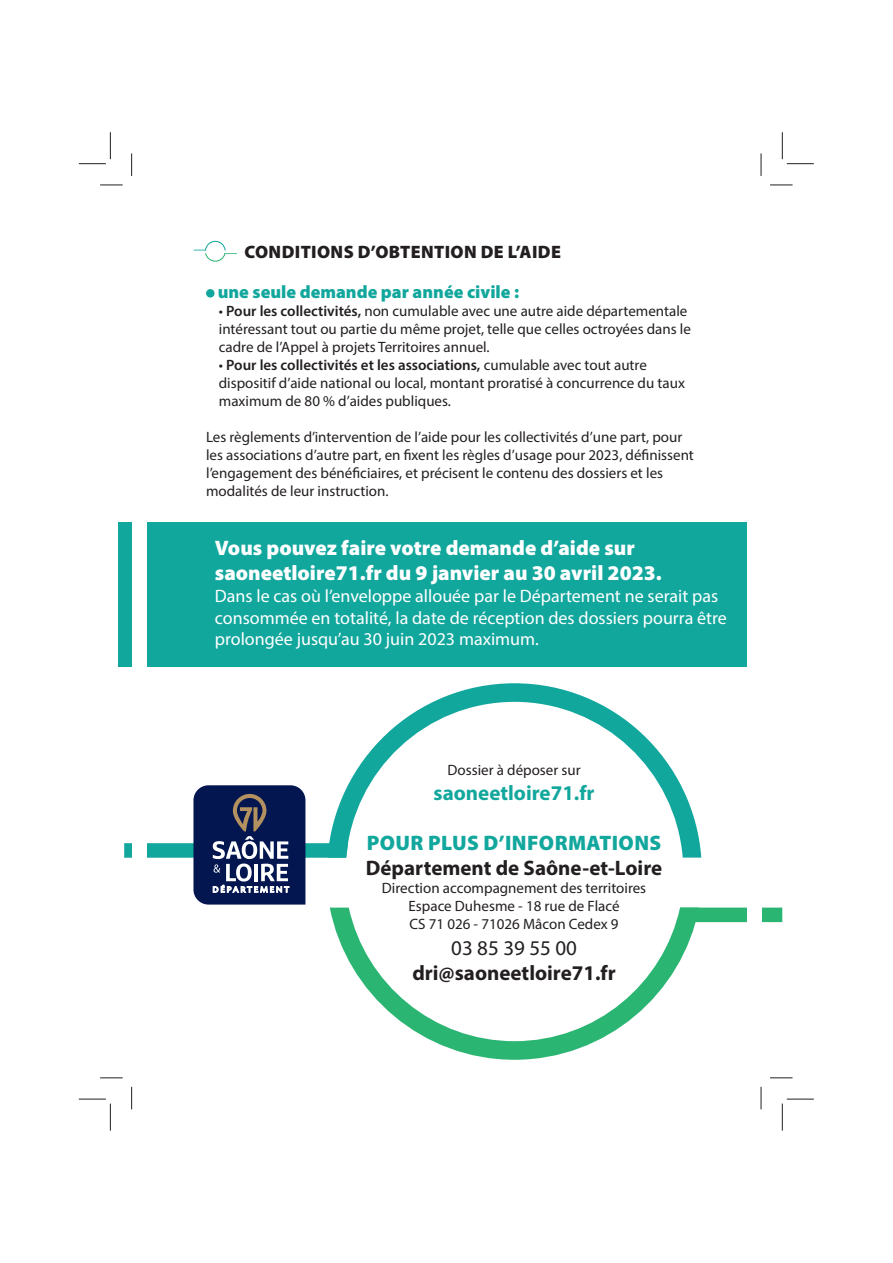
<style>
.page{position:relative;width:893px;height:1263px;background:#fff}
.page>*{position:absolute;margin:0;border:0;box-sizing:border-box;transform-origin:0 0}
.t1{font:900 21px/25.2px "Myriad Pro";color:#fff}
.t2{font:700 21px "Myriad Pro";color:#231f20}
.t3{font:900 21px "Myriad Pro";letter-spacing:.02em;color:#12a79d}
.t4{font:700 21px "Myriad Pro";color:#12a79d}
.t5{font:21px "Myriad Pro";color:#231f20}
.t6{font:18px/21.6px "Myriad Pro";color:#fff}
.t7{font:900 18px "Myriad Pro";color:#12a79d}
.t8{font:900 18px "Myriad Pro";letter-spacing:.02em;color:#231f20}
.t9{font:15px/18px "Myriad Pro";color:#231f20}
.s1{font-weight:600}
</style>
<div class="page">
<div style="left:118px;top:523px;width:643px;height:144px;background:#12a79d"></div>
<svg style="left:194px;top:241px;width:43px;height:21px"></svg>
<svg style="left:699px;top:908px;width:83px;height:14px"></svg>
<svg style="left:330px;top:908px;width:369px;height:152px"></svg>
<svg style="left:348px;top:683px;width:353px;height:175px"></svg>
<svg style="left:124px;top:785px;width:224px;height:120px"></svg>
<div style="left:206px;top:289px;width:9px;height:9px;background:#12a79d;border-radius:50%"></div>
<div style="left:747px;top:185px;width:15px;height:898px;background:#fff"></div>
<div style="left:133px;top:185px;width:14px;height:898px;background:#fff"></div>
<svg style="left:100px;top:185px;width:23px;height:1px"></svg>
<svg style="left:770px;top:185px;width:22px;height:1px"></svg>
<svg style="left:100px;top:1078px;width:23px;height:1px"></svg>
<svg style="left:770px;top:1078px;width:22px;height:1px"></svg>
<svg style="left:131px;top:153px;width:1px;height:23px"></svg>
<svg style="left:131px;top:1087px;width:1px;height:22px"></svg>
<svg style="left:761px;top:153px;width:1px;height:23px"></svg>
<svg style="left:761px;top:1087px;width:1px;height:22px"></svg>
<svg style="left:79px;top:132px;width:32px;height:32px"></svg>
<svg style="left:79px;top:1099px;width:32px;height:32px"></svg>
<svg style="left:782px;top:132px;width:32px;height:32px"></svg>
<svg style="left:782px;top:1099px;width:32px;height:32px"></svg>
<p class="t8" style="left:244px;top:241px;width:318px">CONDITIONS D’OBTENTION DE L’AIDE</p>
<p class="t7" style="left:218px;top:281px;width:303px">une seule demande par année civile :</p>
<p class="t9" style="left:219px;top:302px;width:474px">• <span class="s1">Pour les collectivités,</span> non cumulable avec une autre aide départementale intéressant tout ou partie du même projet, telle que celles octroyées dans le cadre de l’Appel à projets Territoires annuel.</p>
<p class="t9" style="left:219px;top:356px;width:468px">• <span class="s1">Pour les collectivités et les associations,</span> cumulable avec tout autre dispositif d’aide national ou local, montant proratisé à concurrence du taux maximum de 80 % d’aides publiques.</p>
<p class="t9" style="left:206px;top:428px;width:489px">Les règlements d’intervention de l’aide pour les collectivités d’une part, pour les associations d’autre part, en fixent les règles d’usage pour 2023, définissent l’engagement des bénéficiaires, et précisent le contenu des dossiers et les modalités de leur instruction.</p>
<h1 class="t1" style="left:215px;top:535px;width:448px">Vous pouvez faire votre demande d’aide sur saoneetloire71.fr du 9 janvier au 30 avril 2023.</h1>
<p class="t6" style="left:215px;top:586px;width:513px">Dans le cas où l’enveloppe allouée par le Département ne serait pas consommée en totalité, la date de réception des dossiers pourra être prolongée jusqu’au 30 juin 2023 maximum.</p>
<p class="t9" style="left:447px;top:761px;width:135px">Dossier à déposer sur</p>
<h1 class="t4" style="left:434px;top:780px;width:162px">saoneetloire71.fr</h1>
<h1 class="t3" style="left:367px;top:831px;width:296px">POUR PLUS D’INFORMATIONS</h1>
<h1 class="t2" style="left:366px;top:856px;width:298px">Département de Saône-et-Loire</h1>
<p class="t9" style="left:382px;top:880px;width:266px;text-align:center">Direction accompagnement des territoires<br>Espace Duhesme - 18 rue de Flacé<br>CS 71 026 - 71026 Mâcon Cedex 9</p>
<h1 class="t5" style="left:451px;top:940px;width:127px">03 85 39 55 00</h1>
<h1 class="t2" style="left:412px;top:960px;width:205px">dri@saoneetloire71.fr</h1>
</div>
